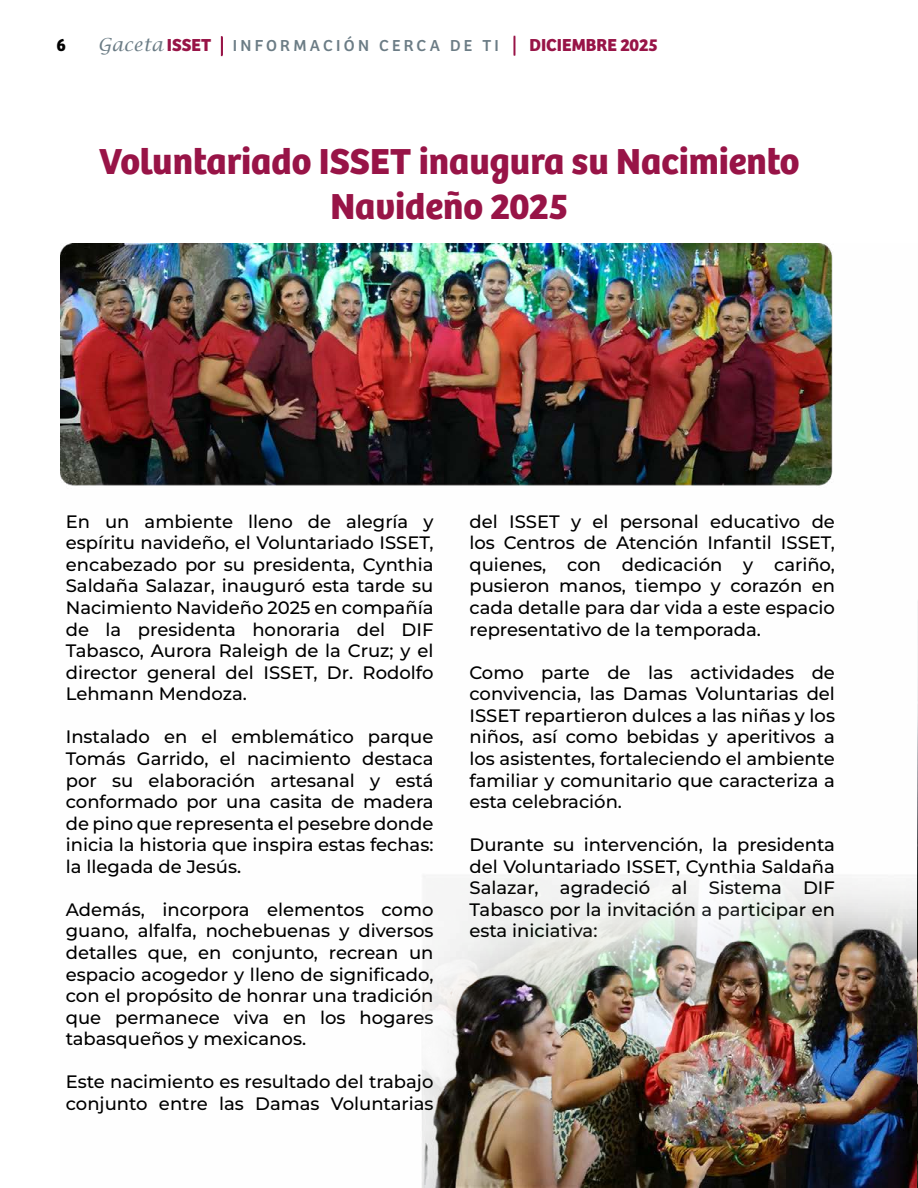
<style>
.page{position:relative;width:918px;height:1188px;background:#fff}
.page>*{position:absolute;margin:0;border:0;box-sizing:border-box;transform-origin:0 0}
.t1{font:700 37.5px/45px "Bree";color:#981447;text-align:center}
.t2{font:100 18px/21.6px "Montserrat";color:#000;text-align:justify}
.t3{font:700 18px "Bree";color:#981447}
.t4{font:700 18px "Bree";color:#000}
.t5{font:16.5px "Bree";letter-spacing:.2em;color:#6b7c85}
.s1{font-family:"Lucida Calligraphy";font-style:italic;font-size:18px}
.s2{font-weight:700;font-size:18px;color:#981447}
</style>
<div class="page">
<div style="left:221px;top:36px;width:2px;height:20px;border:2px solid #981447"></div>
<svg style="left:514px;top:36px;width:1px;height:20px"></svg>
<img style="left:61px;top:244px;width:856px;height:944px">
<img style="left:917px;top:119px;width:1px;height:1069px">
<p class="t4" style="left:56px;top:34px;width:11px">6</p>
<p class="t5" style="left:98px;top:36px;width:403px"><span class="s1">Gaceta</span><span class="s2">ISSET</span> INFORMACIÓN CERCA DE TI</p>
<p class="t3" style="left:529px;top:34px;width:130px">DICIEMBRE 2025</p>
<h1 class="t1" style="left:99px;top:139px;width:702px">Voluntariado ISSET inaugura su Nacimiento<br>Navideño 2025</h1>
<p class="t2" style="left:66px;top:512px;width:369px">En un ambiente lleno de alegría y espíritu navideño, el Voluntariado ISSET, encabezado por su presidenta, Cynthia Saldaña Salazar, inauguró esta tarde su Nacimiento Navideño 2025 en compañía de la presidenta honoraria del DIF Tabasco, Aurora Raleigh de la Cruz; y el director general del ISSET, Dr. Rodolfo Lehmann Mendoza.</p>
<p class="t2" style="left:66px;top:728px;width:369px">Instalado en el emblemático parque Tomás Garrido, el nacimiento destaca por su elaboración artesanal y está conformado por una casita de madera de pino que representa el pesebre donde inicia la historia que inspira estas fechas: la llegada de Jesús.</p>
<p class="t2" style="left:66px;top:900px;width:369px">Además, incorpora elementos como guano, alfalfa, nochebuenas y diversos detalles que, en conjunto, recrean un espacio acogedor y lleno de significado, con el propósito de honrar una tradición que permanece viva en los hogares tabasqueños y mexicanos.</p>
<p class="t2" style="left:66px;top:1073px;width:369px">Este nacimiento es resultado del trabajo conjunto entre las Damas Voluntarias</p>
<p class="t2" style="left:470px;top:512px;width:367px">del ISSET y el personal educativo de los Centros de Atención Infantil ISSET, quienes, con dedicación y cariño, pusieron manos, tiempo y corazón en cada detalle para dar vida a este espacio representativo de la temporada.</p>
<p class="t2" style="left:470px;top:663px;width:367px">Como parte de las actividades de convivencia, las Damas Voluntarias del ISSET repartieron dulces a las niñas y los niños, así como bebidas y aperitivos a los asistentes, fortaleciendo el ambiente familiar y comunitario que caracteriza a esta celebración.</p>
<p class="t2" style="left:470px;top:835px;width:367px">Durante su intervención, la presidenta del Voluntariado ISSET, Cynthia Saldaña Salazar, agradeció al Sistema DIF Tabasco por la invitación a participar en esta iniciativa:</p>
</div>
